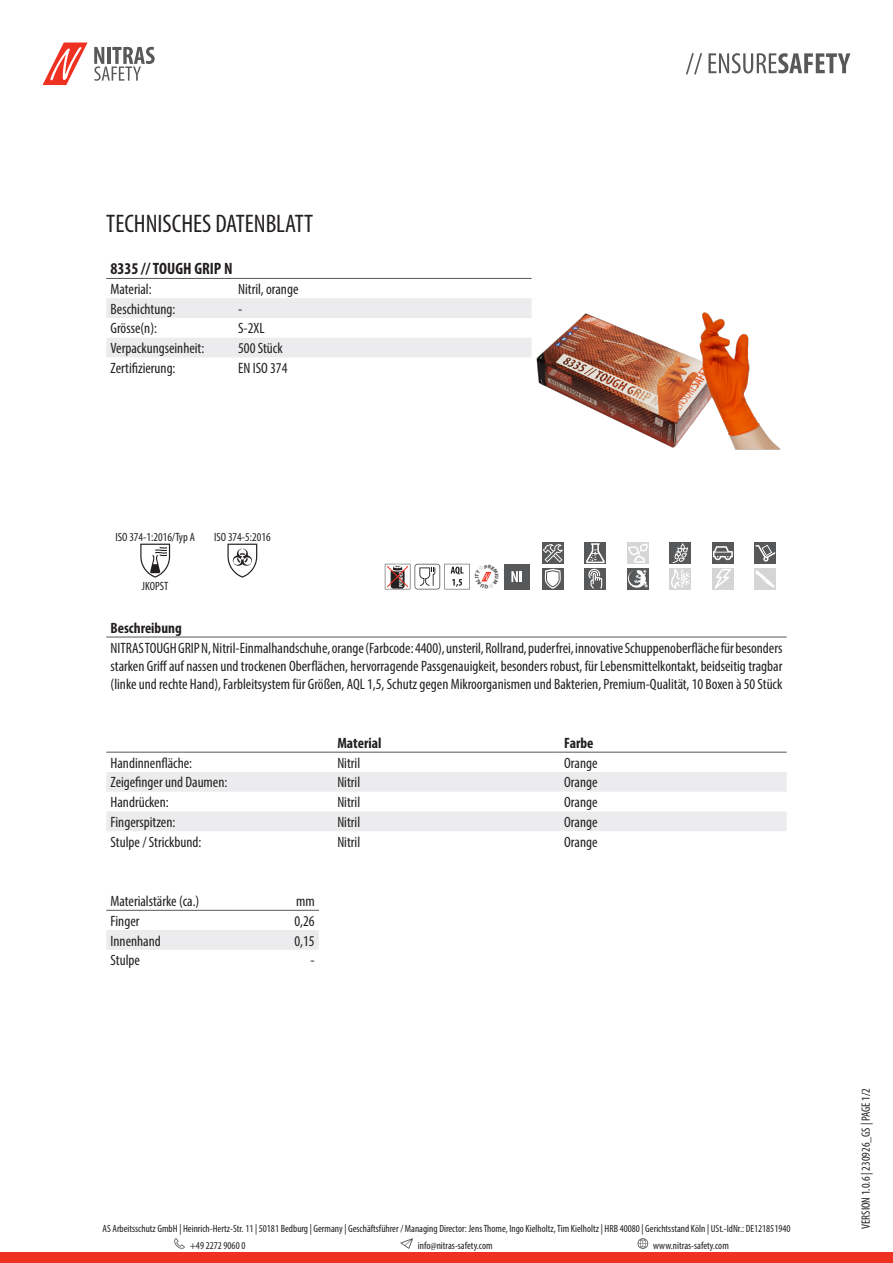
<style>
.page{position:relative;width:893px;height:1263px;background:#fff}
.page>*{position:absolute;margin:0;border:0;box-sizing:border-box;transform-origin:0 0}
.t1{font:condensed 25.5px "Myriad Pro";color:#231f20}
.t2{font:700 condensed 16.5px "Myriad Pro";color:#231f20}
.t3{font:condensed 15px/18px "Myriad Pro";color:#231f20;text-align:justify}
.t4{font:700 condensed 15px "Myriad Pro";color:#231f20}
.t5{font:condensed 12px "Myriad Pro";color:#231f20}
.t6{font:condensed 10.5px/17px "Myriad Pro";color:#231f20}
.t7{font:700 condensed 5.4px "Myriad Pro";color:#fff}
</style>
<div class="page">
<div style="left:0;top:1252px;width:893px;height:11px;background:#ef3122"></div>
<svg style="left:174px;top:1238px;width:11px;height:11px"></svg>
<svg style="left:400px;top:1238px;width:13px;height:11px"></svg>
<svg style="left:638px;top:1238px;width:10px;height:11px"></svg>
<svg style="left:43px;top:43px;width:45px;height:42px"></svg>
<svg style="left:94px;top:47px;width:61px;height:34px"></svg>
<svg style="left:686px;top:53px;width:16px;height:21px"></svg>
<svg style="left:708px;top:53px;width:142px;height:20px"></svg>
<svg style="left:106px;top:298px;width:425px;height:59px"></svg>
<hr style="left:106px;top:278px;width:128px;height:1px;background:#57585a">
<hr style="left:234px;top:278px;width:297px;height:1px;background:#57585a">
<img style="left:531px;top:278px;width:250px;height:172px">
<svg style="left:140px;top:544px;width:30px;height:34px"></svg>
<svg style="left:227px;top:544px;width:30px;height:34px"></svg>
<div style="left:504px;top:564px;width:25px;height:25px;background:#57585a"></div>
<svg style="left:511px;top:571px;width:11px;height:11px"></svg>
<div style="left:542px;top:542px;width:21px;height:22px;background:#57585a"></div>
<svg style="left:543px;top:544px;width:20px;height:18px"></svg>
<svg style="left:585px;top:542px;width:21px;height:22px"></svg>
<svg style="left:585px;top:543px;width:20px;height:20px"></svg>
<div style="left:627px;top:542px;width:21px;height:22px;background:#d5d5d6"></div>
<svg style="left:628px;top:544px;width:20px;height:19px"></svg>
<div style="left:670px;top:542px;width:21px;height:22px;background:#57585a"></div>
<svg style="left:673px;top:543px;width:15px;height:20px"></svg>
<div style="left:712px;top:542px;width:21px;height:22px;background:#57585a"></div>
<svg style="left:713px;top:546px;width:20px;height:14px"></svg>
<div style="left:755px;top:542px;width:21px;height:22px;background:#57585a"></div>
<svg style="left:755px;top:545px;width:20px;height:17px"></svg>
<div style="left:542px;top:568px;width:21px;height:21px;background:#57585a"></div>
<svg style="left:544px;top:569px;width:17px;height:20px"></svg>
<div style="left:585px;top:568px;width:21px;height:21px;background:#57585a"></div>
<svg style="left:588px;top:569px;width:14px;height:20px"></svg>
<div style="left:627px;top:568px;width:21px;height:21px;background:#57585a"></div>
<svg style="left:628px;top:569px;width:20px;height:19px"></svg>
<div style="left:670px;top:568px;width:21px;height:21px;background:#d5d5d6"></div>
<svg style="left:671px;top:569px;width:19px;height:20px"></svg>
<div style="left:712px;top:568px;width:21px;height:21px;background:#d5d5d6"></div>
<svg style="left:715px;top:569px;width:16px;height:20px"></svg>
<div style="left:755px;top:568px;width:21px;height:21px;background:#d5d5d6"></div>
<svg style="left:755px;top:570px;width:20px;height:18px"></svg>
<hr style="left:106px;top:637px;width:681px;height:1px;background:#57585a">
<svg style="left:106px;top:772px;width:681px;height:59px"></svg>
<hr style="left:106px;top:752px;width:227px;height:1px;background:#57585a">
<hr style="left:333px;top:752px;width:227px;height:1px;background:#57585a">
<hr style="left:560px;top:752px;width:227px;height:1px;background:#57585a">
<div style="left:106px;top:930px;width:213px;height:20px;background:#ececee"></div>
<hr style="left:106px;top:910px;width:128px;height:1px;background:#57585a">
<hr style="left:234px;top:910px;width:85px;height:1px;background:#57585a">
<svg style="left:385px;top:564px;width:107px;height:25px"></svg>
<p class="t1" style="left:106px;top:208px;width:208px">TECHNISCHES DATENBLATT</p>
<p class="t2" style="left:111px;top:258px;width:124px">8335 // TOUGH GRIP N</p>
<p class="t3" style="left:111px;top:280px;width:43px">Material:</p>
<p class="t3" style="left:238px;top:280px;width:62px">Nitril, orange</p>
<p class="t3" style="left:111px;top:300px;width:66px">Beschichtung:</p>
<p class="t3" style="left:238px;top:300px;width:6px">-</p>
<p class="t3" style="left:111px;top:319px;width:48px">Grösse(n):</p>
<p class="t3" style="left:238px;top:319px;width:28px">S-2XL</p>
<p class="t3" style="left:111px;top:339px;width:95px">Verpackungseinheit:</p>
<p class="t3" style="left:238px;top:339px;width:46px">500 Stück</p>
<p class="t3" style="left:111px;top:359px;width:67px">Zertifizierung:</p>
<p class="t3" style="left:238px;top:359px;width:51px">EN ISO 374</p>
<p class="t5" style="left:115px;top:529px;width:81px">ISO 374-1:2016/Typ A</p>
<p class="t5" style="left:214px;top:529px;width:58px">ISO 374-5:2016</p>
<p class="t5" style="left:142px;top:578px;width:28px">JKOPST</p>
<p class="t7" style="left:398px;top:587px;width:17px;rotate:-90deg">POWDER</p>
<p class="t4" style="left:111px;top:618px;width:73px">Beschreibung</p>
<p class="t3" style="left:111px;top:638px;width:673px">NITRAS TOUGH GRIP N, Nitril-Einmalhandschuhe, orange (Farbcode: 4400), unsteril, Rollrand, puderfrei, innovative Schuppenoberfläche für besonders starken Griff auf nassen und trockenen Oberflächen, hervorragende Passgenauigkeit, besonders robust, für Lebensmittelkontakt, beidseitig tragbar (linke und rechte Hand), Farbleitsystem für Größen, AQL 1,5, Schutz gegen Mikroorganismen und Bakterien, Premium-Qualität, 10 Boxen à 50 Stück</p>
<p class="t4" style="left:337px;top:733px;width:46px">Material</p>
<p class="t4" style="left:564px;top:733px;width:31px">Farbe</p>
<p class="t3" style="left:111px;top:753px;width:83px">Handinnenfläche:</p>
<p class="t3" style="left:337px;top:753px;width:24px">Nitril</p>
<p class="t3" style="left:564px;top:753px;width:35px">Orange</p>
<p class="t3" style="left:111px;top:773px;width:118px">Zeigefinger und Daumen:</p>
<p class="t3" style="left:337px;top:773px;width:24px">Nitril</p>
<p class="t3" style="left:564px;top:773px;width:35px">Orange</p>
<p class="t3" style="left:111px;top:793px;width:60px">Handrücken:</p>
<p class="t3" style="left:337px;top:793px;width:24px">Nitril</p>
<p class="t3" style="left:564px;top:793px;width:35px">Orange</p>
<p class="t3" style="left:111px;top:813px;width:66px">Fingerspitzen:</p>
<p class="t3" style="left:337px;top:813px;width:24px">Nitril</p>
<p class="t3" style="left:564px;top:813px;width:35px">Orange</p>
<p class="t3" style="left:111px;top:832px;width:92px">Stulpe / Strickbund:</p>
<p class="t3" style="left:337px;top:832px;width:24px">Nitril</p>
<p class="t3" style="left:564px;top:832px;width:35px">Orange</p>
<p class="t3" style="left:111px;top:892px;width:90px">Materialstärke (ca.)</p>
<p class="t3" style="left:296px;top:892px;width:20px">mm</p>
<p class="t3" style="left:111px;top:912px;width:30px">Finger</p>
<p class="t3" style="left:294px;top:912px;width:22px">0,26</p>
<p class="t3" style="left:111px;top:931px;width:52px">Innenhand</p>
<p class="t3" style="left:294px;top:931px;width:22px">0,15</p>
<p class="t3" style="left:111px;top:951px;width:31px">Stulpe</p>
<p class="t3" style="left:310px;top:951px;width:6px">-</p>
<p class="t6" style="left:190px;top:1220px;width:602px;text-indent:-87px">AS Arbeitsschutz GmbH | Heinrich-Hertz-Str. 11 | 50181 Bedburg | Germany | Geschäftsführer / Managing Director: Jens Thome, Ingo Kielholtz, Tim Kielholtz | HRB 40080 | Gerichtsstand Köln | USt.-IdNr.: DE121851940 +49 2272 9060 0</p>
<p class="t6" style="left:418px;top:1237px;width:76px">info@nitras-safety.com</p>
<p class="t6" style="left:653px;top:1237px;width:77px">www.nitras-safety.com</p>
<p class="t5" style="left:859px;top:1229px;width:142px;rotate:-90deg">VERSION 1.0.6 | 230926_GS | PAGE 1/2</p>
</div>
